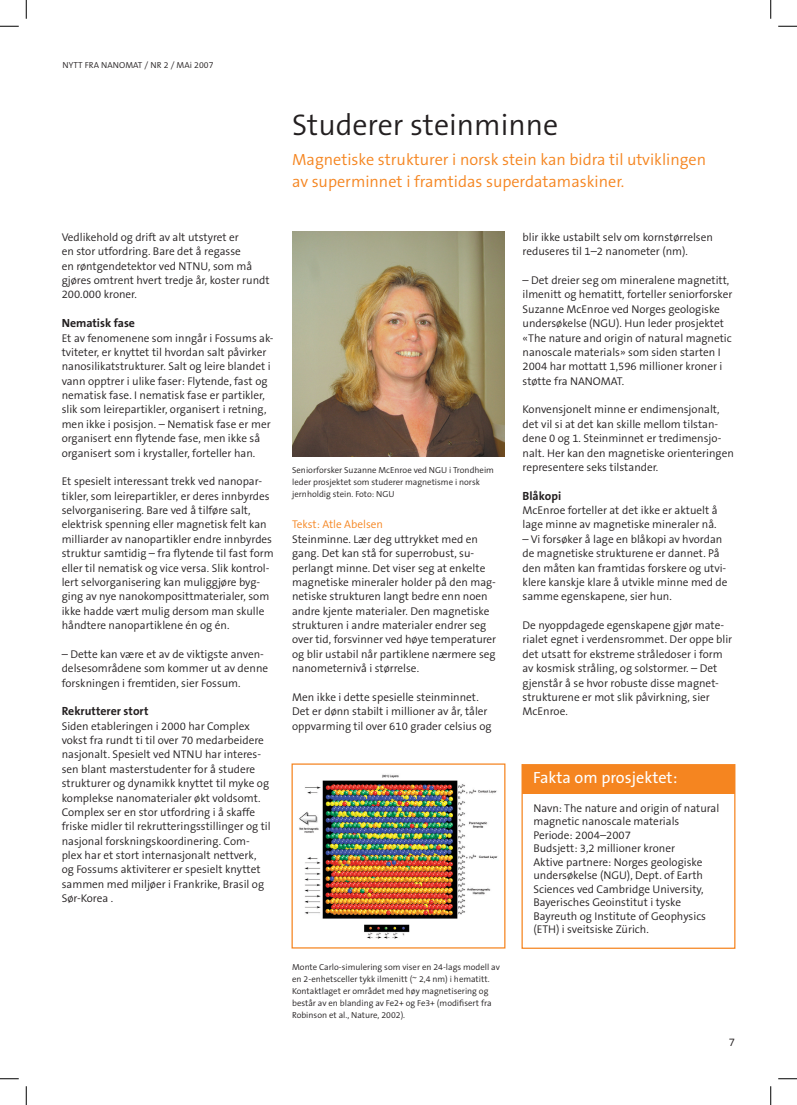
<style>
.page{position:relative;width:797px;height:1105px;background:#fff}
.page>*{position:absolute;margin:0;border:0;box-sizing:border-box;transform-origin:0 0}
.Tittel_nivå_1{font:300 30px "The Sans B4";color:#231f20}
.Ingress_med_farge{font:300 16.25px/22.5px "The Sans B4";color:#f58520}
.tittel_til_negativ_b{font:16.25px "The Sans B5 Plain";color:#fff}
.Mellomtittel{font:700 11.88px "The Sans B7";color:#231f20}
.Brødtekst{font:300 11.25px/14.4px "The Sans B4";color:#231f20}
.Brødtekst-2{font:300 11.25px "The Sans B4";color:#f58520}
.bildetekst{font:300 8.75px/11.9px "The Sans B4";color:#231f20}
.baksideboks{font:300 8.75px "The Sans B4";letter-spacing:.01em;color:#231f20}
</style>
<div class="page">
<div style="left:521px;top:764px;width:214px;height:185px;border:1px solid #f58520"></div>
<div style="left:522px;top:765px;width:212px;height:28px;background:#f58520"></div>
<img style="left:299px;top:774px;width:199px;height:165px">
<div style="left:291px;top:763px;width:214px;height:185px;border:1px solid #f58520"></div>
<img style="left:292px;top:231px;width:213px;height:225px">
<svg style="left:0;top:25px;width:19px;height:2px"></svg>
<svg style="left:778px;top:25px;width:19px;height:2px"></svg>
<svg style="left:0;top:1078px;width:19px;height:1px"></svg>
<svg style="left:778px;top:1078px;width:19px;height:1px"></svg>
<svg style="left:25px;top:0;width:2px;height:19px"></svg>
<svg style="left:25px;top:1086px;width:2px;height:19px"></svg>
<svg style="left:770px;top:0;width:1px;height:19px"></svg>
<svg style="left:770px;top:1086px;width:1px;height:19px"></svg>
<p class="baksideboks" style="left:63px;top:61px;width:152px">NYTT FRA NANOMAT / NR 2 / MAi 2007</p>
<p class="Brødtekst" style="left:62px;top:230px;width:209px">Vedlikehold og drift av alt utstyret er<br>en stor utfordring. Bare det å regasse<br>en røntgendetektor ved NTNU, som må gjøres omtrent hvert tredje år, koster rundt 200.000 kroner.</p>
<p class="Mellomtittel" style="left:62px;top:317px;width:75px">Nematisk fase</p>
<p class="Brødtekst" style="left:62px;top:331px;width:213px">Et av fenomenene som inngår i Fossums ak&shy;tviteter, er knyttet til hvordan salt påvirker nanosilikatstrukturer. Salt og leire blandet i vann opptrer i ulike faser: Flytende, fast og nematisk fase. I nematisk fase er partikler, slik som leirepartikler, organisert i retning, men ikke i posisjon. – Nematisk fase er mer organisert enn flytende fase, men ikke så organisert som i krystaller, forteller han.</p>
<p class="Brødtekst" style="left:62px;top:475px;width:213px">Et spesielt interessant trekk ved nanopar&shy;tikler, som leirepartikler, er deres innbyrdes selvorganisering. Bare ved å tilføre salt, elektrisk spenning eller magnetisk felt kan milliarder av nanopartikler endre innbyrdes struktur samtidig – fra flytende til fast form eller til nematisk og vice versa. Slik kontrol&shy;lert selvorganisering kan muliggjøre byg&shy;ging av nye nanokomposittmaterialer, som ikke hadde vært mulig dersom man skulle håndtere nanopartiklene én og én.</p>
<p class="Brødtekst" style="left:62px;top:647px;width:208px">– Dette kan være et av de viktigste anven&shy;delsesområdene som kommer ut av denne forskningen i fremtiden, sier Fossum.</p>
<p class="Mellomtittel" style="left:62px;top:705px;width:88px">Rekrutterer stort</p>
<p class="Brødtekst" style="left:62px;top:719px;width:210px">Siden etableringen i 2000 har Complex vokst fra rundt ti til over 70 medarbeidere nasjonalt. Spesielt ved NTNU har interes&shy;sen blant masterstudenter for å studere strukturer og dynamikk knyttet til myke og komplekse nanomaterialer økt voldsomt.<br>Complex ser en stor utfordring i å skaffe friske midler til rekrutteringsstillinger og til nasjonal forskningskoordinering. Com&shy;plex har et stort internasjonalt nettverk, og Fossums aktiviterer er spesielt knyttet sammen med miljøer i Frankrike, Brasil og Sør-Korea .</p>
<p class="Tittel_nivå_1" style="left:292px;top:109px;width:267px">Studerer steinminne</p>
<p class="Ingress_med_farge" style="left:292px;top:149px;width:415px">Magnetiske strukturer i norsk stein kan bidra til utviklingen av superminnet i framtidas superdatamaskiner.</p>
<p class="bildetekst" style="left:292px;top:464px;width:203px">Seniorforsker Suzanne McEnroe ved NGU i Trondheim leder prosjektet som studerer magnetisme i norsk jernholdig stein. Foto: NGU</p>
<p class="Brødtekst-2" style="left:292px;top:519px;width:92px">Tekst: Atle Abelsen</p>
<p class="Brødtekst" style="left:292px;top:532px;width:206px">Steinminne. Lær deg uttrykket med en gang. Det kan stå for superrobust, su&shy;perlangt minne. Det viser seg at enkelte magnetiske mineraler holder på den mag&shy;netiske strukturen langt bedre enn noen andre kjente materialer. Den magnetiske strukturen i andre materialer endrer seg over tid, forsvinner ved høye temperaturer og blir ustabil når partiklene nærmere seg nanometernivå i størrelse.</p>
<p class="Brødtekst" style="left:292px;top:690px;width:201px">Men ikke i dette spesielle steinminnet.<br>Det er dønn stabilt i millioner av år, tåler oppvarming til over 610 grader celsius og</p>
<p class="bildetekst" style="left:292px;top:962px;width:209px">Monte Carlo-simulering som viser en 24-lags modell av en 2-enhetsceller tykk ilmenitt (~ 2,4 nm) i hematitt.<br>Kontaktlaget er området med høy magnetisering og består av en blanding av Fe2+ og Fe3+ (modifisert fra Robinson et al., Nature, 2002).</p>
<p class="Brødtekst" style="left:522px;top:230px;width:192px">blir ikke ustabilt selv om kornstørrelsen reduseres til 1–2 nanometer (nm).</p>
<p class="Brødtekst" style="left:522px;top:273px;width:211px">– Det dreier seg om mineralene magnetitt, ilmenitt og hematitt, forteller seniorforsker Suzanne McEnroe ved Norges geologiske undersøkelse (NGU). Hun leder prosjektet «The nature and origin of natural magnetic nanoscale materials» som siden starten I 2004 har mottatt 1,596 millioner kroner i støtte fra NANOMAT.</p>
<p class="Brødtekst" style="left:522px;top:403px;width:213px">Konvensjonelt minne er endimensjonalt, det vil si at det kan skille mellom tilstan&shy;dene 0 og 1. Steinminnet er tredimensjo&shy;nalt. Her kan den magnetiske orienteringen representere seks tilstander.</p>
<p class="Mellomtittel" style="left:522px;top:489px;width:40px">Blåkopi</p>
<p class="Brødtekst" style="left:522px;top:503px;width:197px">McEnroe forteller at det ikke er aktuelt å lage minne av magnetiske mineraler nå.</p>
<p class="Brødtekst" style="left:522px;top:532px;width:206px">– Vi forsøker å lage en blåkopi av hvordan de magnetiske strukturene er dannet. På den måten kan framtidas forskere og utvi&shy;klere kanskje klare å utvikle minne med de samme egenskapene, sier hun.</p>
<p class="Brødtekst" style="left:522px;top:618px;width:211px">De nyoppdagede egenskapene gjør mate&shy;rialet egnet i verdensrommet. Der oppe blir det utsatt for ekstreme stråledoser i form av kosmisk stråling, og solstormer. – Det gjenstår å se hvor robuste disse magnet&shy;strukturene er mot slik påvirkning, sier McEnroe.</p>
<p class="tittel_til_negativ_b" style="left:533px;top:769px;width:146px">Fakta om prosjektet:</p>
<p class="Brødtekst" style="left:533px;top:802px;width:187px;line-height:13.5px">Navn: The nature and origin of natural magnetic nanoscale materials</p>
<p class="Brødtekst" style="left:533px;top:828px;width:99px">Periode: 2004–2007</p>
<p class="Brødtekst" style="left:533px;top:842px;width:143px">Budsjett: 3,2 millioner kroner</p>
<p class="Brødtekst" style="left:533px;top:856px;width:174px;line-height:13.5px">Aktive partnere: Norges geologiske undersøkelse (NGU), Dept. of Earth Sciences ved Cambridge University, Bayerisches Geoinstitut i tyske Bayreuth og Institute of Geophysics (ETH) i sveitsiske Zürich.</p>
</div>
